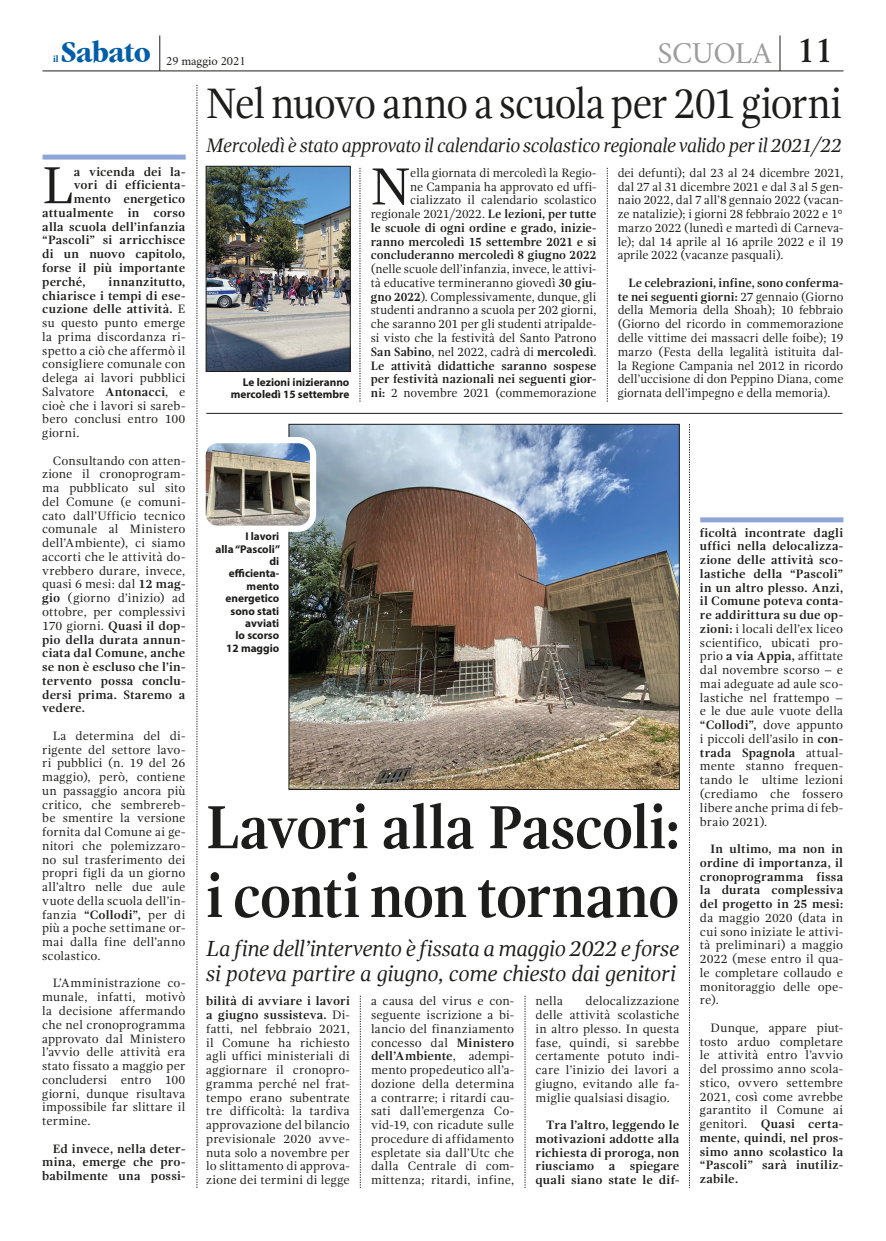
<style>
.page{position:relative;width:886px;height:1241px;background:#fff}
.page>*{position:absolute;margin:0;border:0;box-sizing:border-box;transform-origin:0 0}
.t1{font:700 62.5px/68.8px "Gandhi Serif";letter-spacing:-.03em;color:#1d1d1b;scale:.91 1}
.t2{font:53.5px "Gandhi Serif";color:#1d1d1b}
.t3{font:43.75px "Gandhi Serif";letter-spacing:-.035em;color:#1d1d1b;scale:.91 1}
.t4{font:700 condensed 31.25px "Garamond FC";color:#005da9;scale:1.1 1}
.t5{font:30px "Crimson";letter-spacing:-.01em;color:#9d9d9d}
.t6{font:italic 22.5px/24.8px "Gandhi Serif";letter-spacing:-.02em;color:#1d1d1b}
.t7{font:italic 20px "Gandhi Serif";letter-spacing:-.03em;color:#1d1d1b}
.t8{font:12.5px/13.8px "Gandhi Serif";letter-spacing:.005em;color:#1d1d1b;text-align:justify}
.t9{font:700 12.5px/13.8px "Gandhi Serif";letter-spacing:.005em;color:#1d1d1b;text-align:justify}
.t10{font:12.5px "Crimson";color:#1d1d1b}
.t11{font:700 11.25px/12.4px "Myriad Pro";color:#1d1d1b;text-align:right}
.t12{font:700 condensed 10px "Garamond FC";color:#005da9}
.s1{font-weight:600;font-size:37.5px;color:#1d1d1b}
.s2{font-weight:700}
.s3{font-weight:400}
</style>
<div class="page">
<hr style="left:43px;top:71px;width:800px;height:1px;background:#1d1d1b">
<hr style="left:159px;top:35px;width:1px;height:36px;background:#1d1d1b">
<hr style="left:780px;top:35px;width:1px;height:36px;background:#1d1d1b">
<img style="left:206px;top:166px;width:145px;height:206px">
<svg style="left:360px;top:168px;width:1px;height:233px"></svg>
<svg style="left:607px;top:168px;width:1px;height:233px"></svg>
<img style="left:289px;top:424px;width:390px;height:365px">
<hr style="left:206px;top:413px;width:636px;height:1px;background:#1d1d1b">
<svg style="left:197px;top:85px;width:1px;height:1102px"></svg>
<svg style="left:360px;top:995px;width:1px;height:192px"></svg>
<svg style="left:525px;top:995px;width:1px;height:192px"></svg>
<svg style="left:689px;top:424px;width:1px;height:762px"></svg>
<div style="left:700px;top:517px;width:143px;height:5px;background:#8da6d7"></div>
<div style="left:43px;top:154px;width:143px;height:5px;background:#8da6d7"></div>
<img style="left:206px;top:440px;width:107px;height:88px">
<div style="left:199px;top:437px;width:117px;height:94px;border:6px solid #fff;border-radius:15px"></div>
<h3 class="t4" style="left:61px;top:34px;width:83px">Sabato</h3>
<p class="t12" style="left:53px;top:53px;width:7px">il</p>
<p class="t10" style="left:166px;top:52px;width:81px">29 maggio 2021</p>
<h3 class="t5" style="left:657px;top:32px;width:177px">SCUOLA <span class="s1">11</span></h3>
<h2 class="t2" style="left:42px;top:155px;width:33px">L</h2>
<p class="t9" style="left:74px;top:165px;width:113px">a vicenda dei la-</p>
<p class="t9" style="left:74px;top:178px;width:113px">vori di efficienta-</p>
<p class="t9" style="left:74px;top:192px;width:113px">mento energetico</p>
<p class="t9" style="left:42px;top:206px;width:145px">attualmente in corso</p>
<p class="t9" style="left:42px;top:220px;width:145px">alla scuola dell’infanzia</p>
<p class="t9" style="left:42px;top:233px;width:145px">“Pascoli” si arricchisce</p>
<p class="t9" style="left:42px;top:247px;width:145px">di un nuovo capitolo,</p>
<p class="t9" style="left:42px;top:261px;width:145px">forse il più importante</p>
<p class="t9" style="left:42px;top:275px;width:45px">perché,</p>
<p class="t8" style="left:42px;top:275px;width:145px;text-indent:66px"><span class="s2">innanzitutto, chiarisce i tempi di ese&shy;cuzione delle attività.</span> E su questo punto emerge la prima discordanza ri&shy;spetto a ciò che affermò il consigliere comunale con delega ai lavori pubblici Salvatore <span class="s2">Antonacci</span>, e cioè che i lavori si sareb&shy;bero conclusi entro 100 giorni.</p>
<p class="t8" style="left:42px;top:453px;width:145px;text-indent:11px">Consultando con atten&shy;zione il cronoprogram&shy;ma pubblicato sul sito del Comune (e comuni&shy;cato dall’Ufficio tecnico comunale al Ministero dell’Ambiente), ci siamo accorti che le attività do&shy;vrebbero durare, invece, quasi 6 mesi: dal <span class="s2">12 mag&shy;gio</span> (giorno d’inizio) ad ottobre, per complessivi 170 giorni. <span class="s2">Quasi il dop&shy;pio della durata annun&shy;ciata dal Comune, anche se non è escluso che l’in&shy;tervento possa conclu&shy;dersi prima. Staremo a vedere.</span></p>
<p class="t8" style="left:42px;top:728px;width:145px;text-indent:11px">La determina del di&shy;rigente del settore lavo&shy;ri pubblici (n. 19 del 26 maggio), però, contiene un passaggio ancora più critico, che sembrereb&shy;be smentire la versione fornita dal Comune ai ge&shy;nitori che polemizzaro&shy;no sul trasferimento dei propri figli da un giorno all’altro nelle due aule vuote della scuola dell’in&shy;fanzia <span class="s2">“Collodi”,</span> per di più a poche settimane or&shy;mai dalla fine dell’anno scolastico.</p>
<p class="t8" style="left:42px;top:976px;width:145px;text-indent:11px">L’Amministrazione co&shy;munale, infatti, motivò la decisione affermando che nel cronoprogramma approvato dal Ministero l’avvio delle attività era stato fissato a maggio per concludersi entro 100 giorni, dunque risultava impossibile far slittare il termine.</p>
<p class="t9" style="left:42px;top:1141px;width:145px;text-indent:11px">Ed invece, nella deter&shy;mina, emerge che pro&shy;babilmente una possi-</p>
<h3 class="t3" style="left:206px;top:79px;width:700px">Nel nuovo anno a scuola per 201 giorni</h3>
<h3 class="t7" style="left:206px;top:134px;width:637px">Mercoledì è stato approvato il calendario scolastico regionale valido per il 2021/22</h3>
<p class="t8" style="left:618px;top:166px;width:227px">dei defunti); dal 23 al 24 dicembre 2021, dal 27 al 31 dicembre 2021 e dal 3 al 5 gen&shy;naio 2022, dal 7 all’8 gennaio 2022 (vacan&shy;ze natalizie); i giorni 28 febbraio 2022 e 1° marzo 2022 (lunedì e martedì di Carneva&shy;le); dal 14 aprile al 16 aprile 2022 e il 19 aprile 2022 (vacanze pasquali).</p>
<p class="t8" style="left:618px;top:276px;width:227px;text-indent:11px"><span class="s2">Le celebrazioni, infine, sono conferma&shy;te nei seguenti giorni:</span> 27 gennaio (Giorno della Memoria della Shoah); 10 febbraio (Giorno del ricordo in commemorazione delle vittime dei massacri delle foibe); 19 marzo (Festa della legalità istituita dal&shy;la Regione Campania nel 2012 in ricordo dell’uccisione di don Peppino Diana, come giornata dell’impegno e della memoria).</p>
<p class="t9" style="left:371px;top:166px;width:227px;text-align:right"><span class="s3">ella giornata di mercoledì la Regio-<br>ne Campania ha approvato ed uffi&shy;cializzato il calendario scolastico regionale 2021/2022.</span> Le lezioni, per tutte le scuole di ogni ordine e grado, inizie&shy;ranno mercoledì 15 settembre 2021 e si concluderanno mercoledì 8 giugno 2022</p>
<p class="t8" style="left:371px;top:262px;width:227px">(nelle scuole dell’infanzia, invece, le attivi&shy;tà educative termineranno giovedì <span class="s2">30 giu&shy;gno 2022</span>). Complessivamente, dunque, gli studenti andranno a scuola per 202 giorni, che saranno 201 per gli studenti atripalde&shy;si visto che la festività del Santo Patrono <span class="s2">San Sabino</span>, nel 2022, cadrà di <span class="s2">mercoledì</span>.<br><span class="s2">Le attività didattiche saranno sospese per festività nazionali nei seguenti gior&shy;ni:</span> 2 novembre 2021 (commemorazione</p>
<h2 class="t2" style="left:371px;top:156px;width:42px">N</h2>
<p class="t11" style="left:231px;top:375px;width:120px">Le lezioni inizieranno mercoledì 15 settembre</p>
<p class="t11" style="left:216px;top:530px;width:66px">I lavori<br>alla “Pascoli” di<br>efficienta&shy;mento energetico sono stati avviati<br>lo scorso<br>12 maggio</p>
<h1 class="t1" style="left:206px;top:792px;width:522px">Lavori alla Pascoli: i conti non tornano</h1>
<h3 class="t6" style="left:206px;top:936px;width:474px">La fine dell’intervento è fissata a maggio 2022 e forse si poteva partire a giugno, come chiesto dai genitori</h3>
<p class="t8" style="left:206px;top:994px;width:145px"><span class="s2">bilità di avviare i lavori a giugno sussisteva.</span> Di&shy;fatti, nel febbraio 2021, il Comune ha richiesto agli uffici ministeriali di aggiornare il cronopro&shy;gramma perché nel frat&shy;tempo erano subentrate tre difficoltà: la tardiva approvazione del bilancio previsionale 2020 avve&shy;nuta solo a novembre per lo slittamento di approva&shy;zione dei termini di legge</p>
<p class="t8" style="left:371px;top:994px;width:145px">a causa del virus e con&shy;seguente iscrizione a bi&shy;lancio del finanziamento concesso dal <span class="s2">Ministero dell’Ambiente</span>, adempi&shy;mento propedeutico all’a&shy;dozione della determina a contrarre; i ritardi cau&shy;sati dall’emergenza Co&shy;vid-19, con ricadute sulle procedure di affidamento espletate sia dall’Utc che dalla Centrale di com&shy;mittenza; ritardi, infine,</p>
<p class="t8" style="left:535px;top:994px;width:29px">nella</p>
<p class="t8" style="left:535px;top:994px;width:145px;text-indent:50px">delocalizzazione delle attività scolastiche in altro plesso. In questa fase, quindi, si sarebbe certamente potuto indi&shy;care l’inizio dei lavori a giugno, evitando alle fa&shy;miglie qualsiasi disagio.</p>
<p class="t9" style="left:535px;top:1117px;width:145px;text-indent:11px">Tra l’altro, leggendo le motivazioni addotte alla richiesta di proroga, non riusciamo a spiegare quali siano state le dif-</p>
<p class="t8" style="left:700px;top:525px;width:145px"><span class="s2">ficoltà incontrate dagli uffici nella delocalizza&shy;zione delle attività sco&shy;lastiche della “Pascoli” in un altro plesso. Anzi, il Comune poteva conta&shy;re addirittura su due op&shy;zioni:</span> i locali dell’ex liceo scientifico, ubicati pro&shy;prio <span class="s2">a via Appia,</span> affittate dal novembre scorso – e mai adeguate ad aule sco&shy;lastiche nel frattempo – e le due aule vuote della <span class="s2">“Collodi”,</span> dove appunto i piccoli dell’asilo in <span class="s2">con&shy;trada Spagnola</span> attual&shy;mente stanno frequen&shy;tando le ultime lezioni (crediamo che fossero libere anche prima di feb&shy;braio 2021).</p>
<p class="t9" style="left:700px;top:841px;width:145px;text-indent:11px">In ultimo, ma non in ordine di importanza, il cronoprogramma fissa la durata complessiva del progetto in 25 mesi:</p>
<p class="t8" style="left:700px;top:910px;width:145px">da maggio 2020 (data in cui sono iniziate le attivi&shy;tà preliminari) a maggio 2022 (mese entro il qua&shy;le completare collaudo e monitoraggio delle ope&shy;re).</p>
<p class="t8" style="left:700px;top:1020px;width:145px;text-indent:11px">Dunque, appare piut&shy;tosto arduo completare le attività entro l’avvio del prossimo anno scola&shy;stico, ovvero settembre 2021, così come avrebbe garantito il Comune ai genitori. <span class="s2">Quasi certa&shy;mente, quindi, nel pros&shy;simo anno scolastico la “Pascoli” sarà inutiliz&shy;zabile.</span></p>
</div>
